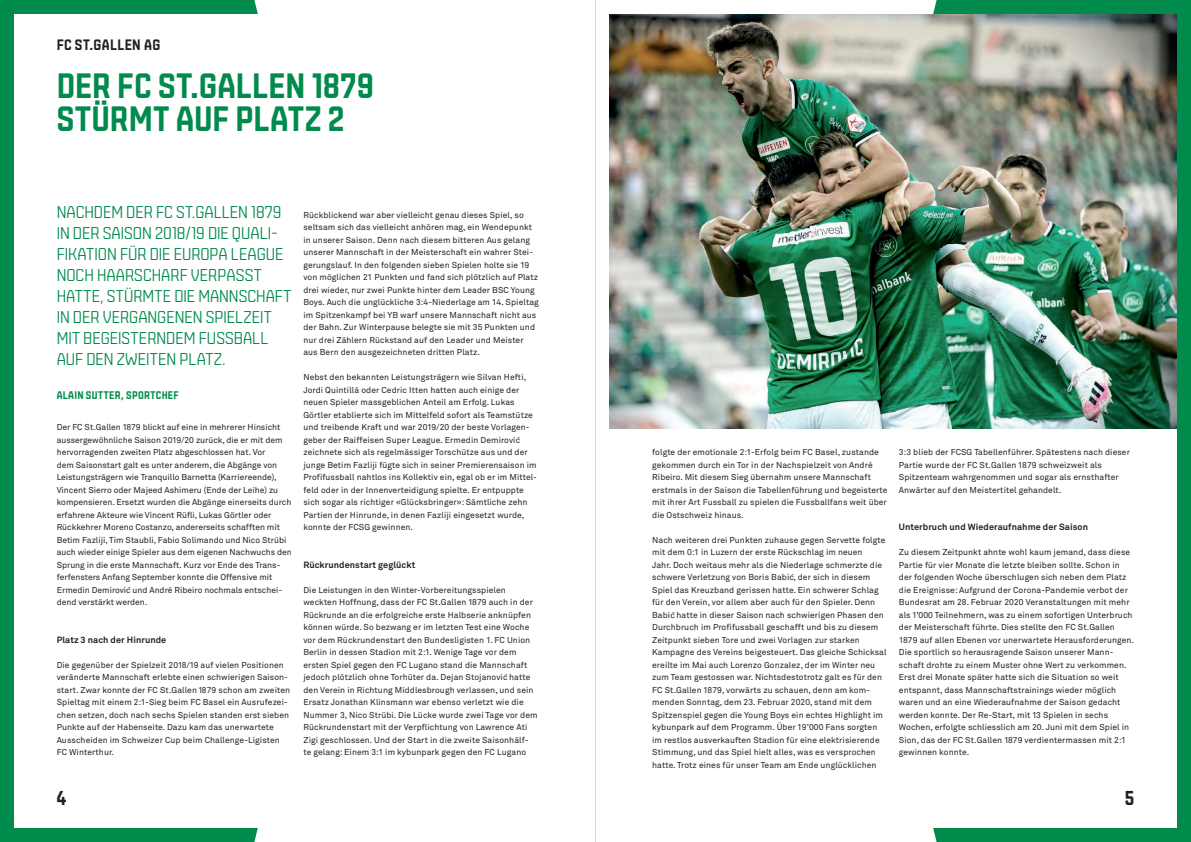
<style>
.page{position:relative;width:1191px;height:842px;background:#fff}
.page>*{position:absolute;margin:0;border:0;box-sizing:border-box;transform-origin:0 0}
.FCSG__Übertitel{font:700 35px "Gruenweiss";letter-spacing:.01em;color:#008a4c}
.t1{font:700 20px "Gruenweiss";color:#231f20}
.FCSG__Lead{font:300 17px/21px "Gruenweiss";color:#008a4c}
.FCSG__Kopfzeile{font:700 15px "Gruenweiss";letter-spacing:.03em;color:#231f20}
.FCSG__Kopfzeile-2{font:700 11px "Gruenweiss";letter-spacing:.03em;color:#008a4c}
.FCSG__Lauftext-Titel{font:700 9px "Akkurat Std";letter-spacing:.01em;color:#231f20}
.FCSG__Lauftext{font:8.5px/12.5px "Akkurat Std";letter-spacing:.01em;color:#231f20}
</style>
<div class="page">
<div style="left:0;top:0;width:595px;height:842px;background:#008a4c"></div>
<div style="left:595px;top:0;width:596px;height:842px;background:#008a4c"></div>
<div style="left:254px;top:0;width:341px;height:842px;background:#fff"></div>
<div style="left:595px;top:0;width:341px;height:842px;background:#fff"></div>
<div style="left:14px;top:14px;width:567px;height:814px;background:#fff"></div>
<div style="left:609px;top:14px;width:567px;height:814px;background:#fff"></div>
<img style="left:609px;top:14px;width:567px;height:414px">
<p class="FCSG__Kopfzeile" style="left:57px;top:37px;width:105px">FC ST.GALLEN AG</p>
<p class="FCSG__Übertitel" style="left:57px;top:67px;width:319px">DER FC ST.GALLEN 1879</p>
<p class="FCSG__Übertitel" style="left:57px;top:100px;width:289px">STÜRMT AUF PLATZ 2</p>
<p class="FCSG__Lead" style="left:57px;top:201px;width:236px">NACHDEM DER FC ST.GALLEN 1879<br>IN DER SAISON 2018/19 DIE QUALI-<br>FIKATION FÜR DIE EUROPA LEAGUE<br>NOCH HAARSCHARF VERPASST<br>HATTE, STÜRMTE DIE MANNSCHAFT<br>IN DER VERGANGENEN SPIELZEIT<br>MIT BEGEISTERNDEM FUSSBALL<br>AUF DEN ZWEITEN PLATZ.</p>
<p class="FCSG__Kopfzeile-2" style="left:57px;top:389px;width:123px">ALAIN SUTTER, SPORTCHEF</p>
<p class="FCSG__Lauftext" style="left:57px;top:421px;width:237px">Der FC St.Gallen 1879 blickt auf eine in mehrerer Hinsicht aussergewöhnliche Saison 2019/20 zurück, die er mit dem hervorragenden zweiten Platz abgeschlossen hat. Vor<br>dem Saisonstart galt es unter anderem, die Abgänge von Leistungsträgern wie Tranquillo Barnetta (Karriereende), Vincent Sierro oder Majeed Ashimeru (Ende der Leihe) zu kompensieren. Ersetzt wurden die Abgänge einerseits durch erfahrene Akteure wie Vincent Rüfli, Lukas Görtler oder Rückkehrer Moreno Costanzo, andererseits schafften mit Betim Fazliji, Tim Staubli, Fabio Solimando und Nico Strübi auch wieder einige Spieler aus dem eigenen Nachwuchs den Sprung in die erste Mannschaft. Kurz vor Ende des Trans&shy;ferfensters Anfang September konnte die Offensive mit Ermedin Demirovic´ und André Ribeiro nochmals entschei&shy;dend verstärkt werden.</p>
<p class="FCSG__Lauftext-Titel" style="left:57px;top:634px;width:111px">Platz 3 nach der Hinrunde</p>
<p class="FCSG__Lauftext" style="left:57px;top:659px;width:235px">Die gegenüber der Spielzeit 2018/19 auf vielen Positionen veränderte Mannschaft erlebte einen schwierigen Saison&shy;start. Zwar konnte der FC St.Gallen 1879 schon am zweiten Spieltag mit einem 2:1-Sieg beim FC Basel ein Ausrufezei&shy;chen setzen, doch nach sechs Spielen standen erst sieben Punkte auf der Habenseite. Dazu kam das unerwartete Ausscheiden im Schweizer Cup beim Challenge-Ligisten FC Winterthur.</p>
<p class="FCSG__Lauftext" style="left:303px;top:209px;width:237px">Rückblickend war aber vielleicht genau dieses Spiel, so seltsam sich das vielleicht anhören mag, ein Wendepunkt in unserer Saison. Denn nach diesem bitteren Aus gelang unserer Mannschaft in der Meisterschaft ein wahrer Stei&shy;gerungslauf. In den folgenden sieben Spielen holte sie 19 von möglichen 21 Punkten und fand sich plötzlich auf Platz drei wieder, nur zwei Punkte hinter dem Leader BSC Young Boys. Auch die unglückliche 3:4-Niederlage am 14. Spieltag im Spitzenkampf bei YB warf unsere Mannschaft nicht aus der Bahn. Zur Winterpause belegte sie mit 35 Punkten und nur drei Zählern Rückstand auf den Leader und Meister aus Bern den ausgezeichneten dritten Platz.</p>
<p class="FCSG__Lauftext" style="left:303px;top:371px;width:235px">Nebst den bekannten Leistungsträgern wie Silvan Hefti, Jordi Quintillà oder Cedric Itten hatten auch einige der neuen Spieler massgeblichen Anteil am Erfolg. Lukas Görtler etablierte sich im Mittelfeld sofort als Teamstütze und treibende Kraft und war 2019/20 der beste Vorlagen&shy;geber der Raiffeisen Super League. Ermedin Demirovic´ zeichnete sich als regelmässiger Torschütze aus und der junge Betim Fazliji fügte sich in seiner Premierensaison im Profifussball nahtlos ins Kollektiv ein, egal ob er im Mittel&shy;feld oder in der Innenverteidigung spielte. Er entpuppte sich sogar als richtiger «Glücksbringer»: Sämtliche zehn Partien der Hinrunde, in denen Fazliji eingesetzt wurde, konnte der FCSG gewinnen.</p>
<p class="FCSG__Lauftext-Titel" style="left:303px;top:559px;width:113px">Rückrundenstart geglückt</p>
<p class="FCSG__Lauftext" style="left:303px;top:584px;width:236px">Die Leistungen in den Winter-Vorbereitungsspielen weckten Hoffnung, dass der FC St.Gallen 1879 auch in der Rückrunde an die erfolgreiche erste Halbserie anknüpfen können würde. So bezwang er im letzten Test eine Woche vor dem Rückrundenstart den Bundesligisten 1. FC Union Berlin in dessen Stadion mit 2:1. Wenige Tage vor dem ersten Spiel gegen den FC Lugano stand die Mannschaft jedoch plötzlich ohne Torhüter da. Dejan Stojanovic´ hatte den Verein in Richtung Middlesbrough verlassen, und sein Ersatz Jonathan Klinsmann war ebenso verletzt wie die Nummer 3, Nico Strübi. Die Lücke wurde zwei Tage vor dem Rückrundenstart mit der Verpflichtung von Lawrence Ati Zigi geschlossen. Und der Start in die zweite Saisonhälf&shy;te gelang: Einem 3:1 im kybunpark gegen den FC Lugano</p>
<p class="FCSG__Lauftext" style="left:652px;top:446px;width:237px">folgte der emotionale 2:1-Erfolg beim FC Basel, zustande gekommen durch ein Tor in der Nachspielzeit von André Ribeiro. Mit diesem Sieg übernahm unsere Mannschaft erstmals in der Saison die Tabellenführung und begeisterte mit ihrer Art Fussball zu spielen die Fussballfans weit über die Ostschweiz hinaus.</p>
<p class="FCSG__Lauftext" style="left:652px;top:534px;width:236px">Nach weiteren drei Punkten zuhause gegen Servette folgte mit dem 0:1 in Luzern der erste Rückschlag im neuen<br>Jahr. Doch weitaus mehr als die Niederlage schmerzte die schwere Verletzung von Boris Babic´, der sich in diesem Spiel das Kreuzband gerissen hatte. Ein schwerer Schlag für den Verein, vor allem aber auch für den Spieler. Denn Babic´ hatte in dieser Saison nach schwierigen Phasen den Durchbruch im Profifussball geschafft und bis zu diesem Zeitpunkt sieben Tore und zwei Vorlagen zur starken Kampagne des Vereins beigesteuert. Das gleiche Schicksal ereilte im Mai auch Lorenzo Gonzalez, der im Winter neu zum Team gestossen war. Nichtsdestotrotz galt es für den FC St.Gallen 1879, vorwärts zu schauen, denn am kom&shy;menden Sonntag, dem 23. Februar 2020, stand mit dem Spitzenspiel gegen die Young Boys ein echtes Highlight im kybunpark auf dem Programm. Über 19’000 Fans sorgten im restlos ausverkauften Stadion für eine elektrisierende Stimmung, und das Spiel hielt alles, was es versprochen hatte. Trotz eines für unser Team am Ende unglücklichen</p>
<p class="FCSG__Lauftext" style="left:899px;top:446px;width:233px">3:3 blieb der FCSG Tabellenführer. Spätestens nach dieser Partie wurde der FC St.Gallen 1879 schweizweit als Spitzenteam wahrgenommen und sogar als ernsthafter Anwärter auf den Meistertitel gehandelt.</p>
<p class="FCSG__Lauftext-Titel" style="left:899px;top:521px;width:191px">Unterbruch und Wiederaufnahme der Saison</p>
<p class="FCSG__Lauftext" style="left:899px;top:546px;width:237px">Zu diesem Zeitpunkt ahnte wohl kaum jemand, dass diese Partie für vier Monate die letzte bleiben sollte. Schon in der folgenden Woche überschlugen sich neben dem Platz die Ereignisse: Aufgrund der Corona-Pandemie verbot der Bundesrat am 28. Februar 2020 Veranstaltungen mit mehr als 1’000 Teilnehmern, was zu einem sofortigen Unterbruch der Meisterschaft führte. Dies stellte den FC St.Gallen 1879 auf allen Ebenen vor unerwartete Herausforderungen.<br>Die sportlich so herausragende Saison unserer Mann&shy;schaft drohte zu einem Muster ohne Wert zu verkommen.<br>Erst drei Monate später hatte sich die Situation so weit entspannt, dass Mannschaftstrainings wieder möglich waren und an eine Wiederaufnahme der Saison gedacht werden konnte. Der Re-Start, mit 13 Spielen in sechs Wochen, erfolgte schliesslich am 20. Juni mit dem Spiel in Sion, das der FC St.Gallen 1879 verdientermassen mit 2:1 gewinnen konnte.</p>
<h2 class="t1" style="left:57px;top:787px;width:11px">4</h2>
<h2 class="t1" style="left:1124px;top:787px;width:11px">5</h2>
</div>
